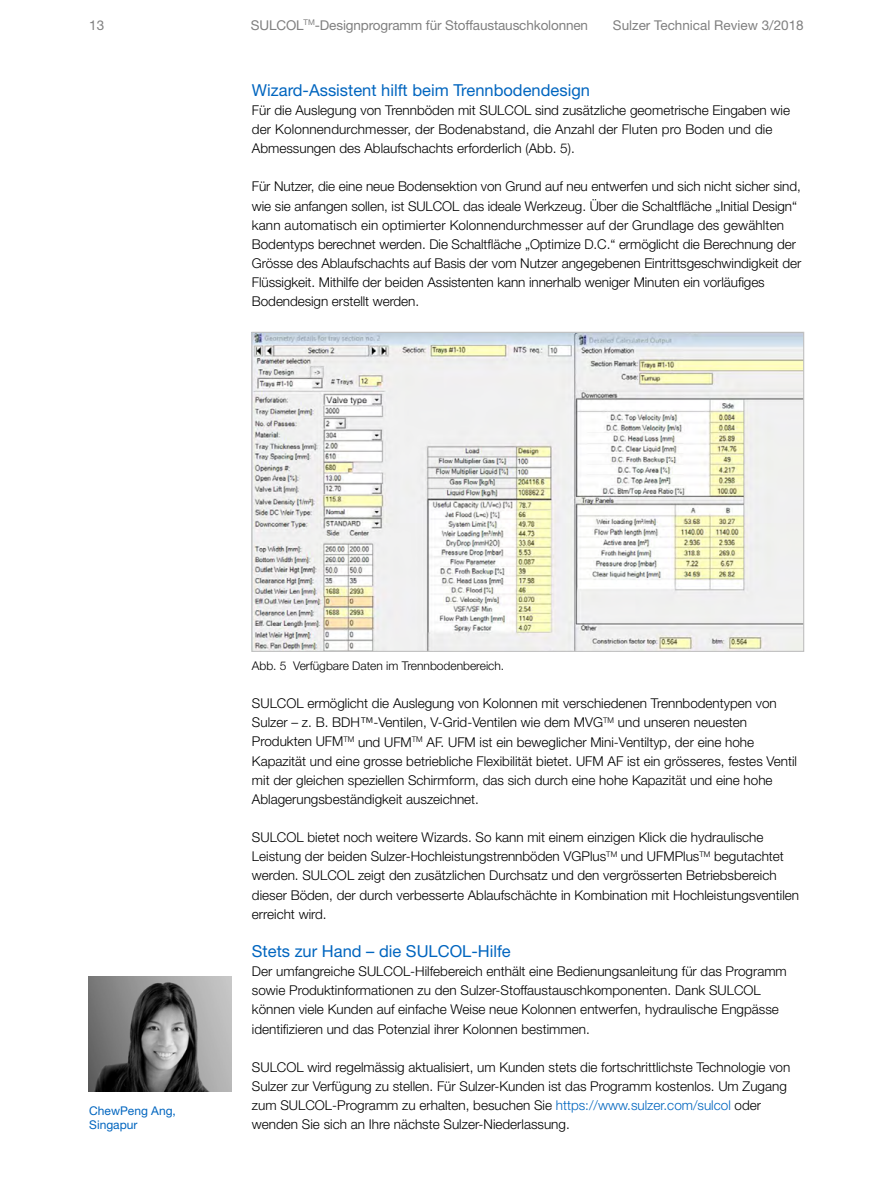
<style>
.page{position:relative;width:893px;height:1191px;background:#fff}
.page>*{position:absolute;margin:0;border:0;box-sizing:border-box;transform-origin:0 0}
.t1{font:16.5px "Helvetica Neue LT Std";color:#0065bf}
.t2{font:300 13.5px/19.2px "Helvetica Neue LT Std";color:#000}
.t3{font:13.5px "Helvetica Neue LT Std";letter-spacing:-.01em;color:#808080}
.t4{font:300 12px "Helvetica Neue LT Std";color:#000}
.t5{font:12px/14.4px "Helvetica Neue LT Std";color:#0065bf}
.s1{color:#0065bf}
</style>
<div class="page">
<img style="left:89px;top:976px;width:143px;height:115px">
<img style="left:253px;top:334px;width:549px;height:316px">
<p class="t3" style="left:89px;top:17px;width:17px">13</p>
<p class="t3" style="left:251px;top:17px;width:339px">SULCOL<sup>TM</sup>-Designprogramm für Stoffaustauschkolonnen</p>
<p class="t3" style="left:613px;top:17px;width:192px">Sulzer Technical Review 3/2018</p>
<p class="t1" style="left:252px;top:80px;width:340px">Wizard-Assistent hilft beim Trennbodendesign</p>
<p class="t2" style="left:252px;top:100px;width:540px">Für die Auslegung von Trennböden mit SULCOL sind zusätzliche geometrische Eingaben wie der Kolonnendurchmesser, der Bodenabstand, die Anzahl der Fluten pro Boden und die<br>Abmessungen des Ablaufschachts erforderlich (Abb. 5).</p>
<p class="t2" style="left:252px;top:177px;width:551px">Für Nutzer, die eine neue Bodensektion von Grund auf neu entwerfen und sich nicht sicher sind, wie sie anfangen sollen, ist SULCOL das ideale Werkzeug. Über die Schaltfläche „Initial Design“ kann automatisch ein optimierter Kolonnendurchmesser auf der Grundlage des gewählten Bodentyps berechnet werden. Die Schaltfläche „Optimize D.C.“ ermöglicht die Berechnung der Grösse des Ablaufschachts auf Basis der vom Nutzer angegebenen Eintrittsgeschwindigkeit der Flüssigkeit. Mithilfe der beiden Assistenten kann innerhalb weniger Minuten ein vorläufiges Bodendesign erstellt werden.</p>
<p class="t5" style="left:89px;top:1103px;width:88px">ChewPeng Ang,<br>Singapur</p>
<p class="t4" style="left:252px;top:658px;width:254px">Abb. 5 Verfügbare Daten im Trennbodenbereich.</p>
<p class="t2" style="left:252px;top:693px;width:547px">SULCOL ermöglicht die Auslegung von Kolonnen mit verschiedenen Trennbodentypen von Sulzer – z. B. BDH™-Ventilen, V-Grid-Ventilen wie dem MVG<sup>TM</sup> und unseren neuesten Produkten UFM<sup>TM</sup> und UFM<sup>TM</sup> AF. UFM ist ein beweglicher Mini-Ventiltyp, der eine hohe Kapazität und eine grosse betriebliche Flexibilität bietet. UFM AF ist ein grösseres, festes Ventil mit der gleichen speziellen Schirmform, das sich durch eine hohe Kapazität und eine hohe Ablagerungsbeständigkeit auszeichnet.</p>
<p class="t2" style="left:252px;top:827px;width:549px">SULCOL bietet noch weitere Wizards. So kann mit einem einzigen Klick die hydraulische Leistung der beiden Sulzer-Hochleistungstrennböden VGPlus<sup>TM</sup> und UFMPlus<sup>TM</sup> begutachtet werden. SULCOL zeigt den zusätzlichen Durchsatz und den vergrösserten Betriebsbereich dieser Böden, der durch verbesserte Ablaufschächte in Kombination mit Hochleistungsventilen erreicht wird.</p>
<p class="t1" style="left:252px;top:941px;width:260px">Stets zur Hand – die SULCOL-Hilfe</p>
<p class="t2" style="left:252px;top:961px;width:536px">Der umfangreiche SULCOL-Hilfebereich enthält eine Bedienungsanleitung für das Programm sowie Produktinformationen zu den Sulzer-Stoffaustauschkomponenten. Dank SULCOL können viele Kunden auf einfache Weise neue Kolonnen entwerfen, hydraulische Engpässe identifizieren und das Potenzial ihrer Kolonnen bestimmen.</p>
<p class="t2" style="left:252px;top:1057px;width:540px">SULCOL wird regelmässig aktualisiert, um Kunden stets die fortschrittlichste Technologie von Sulzer zur Verfügung zu stellen. Für Sulzer-Kunden ist das Programm kostenlos. Um Zugang zum SULCOL-Programm zu erhalten, besuchen Sie <span class="s1">https://www.sulzer.com/sulcol</span> oder wenden Sie sich an Ihre nächste Sulzer-Niederlassung.</p>
</div>
